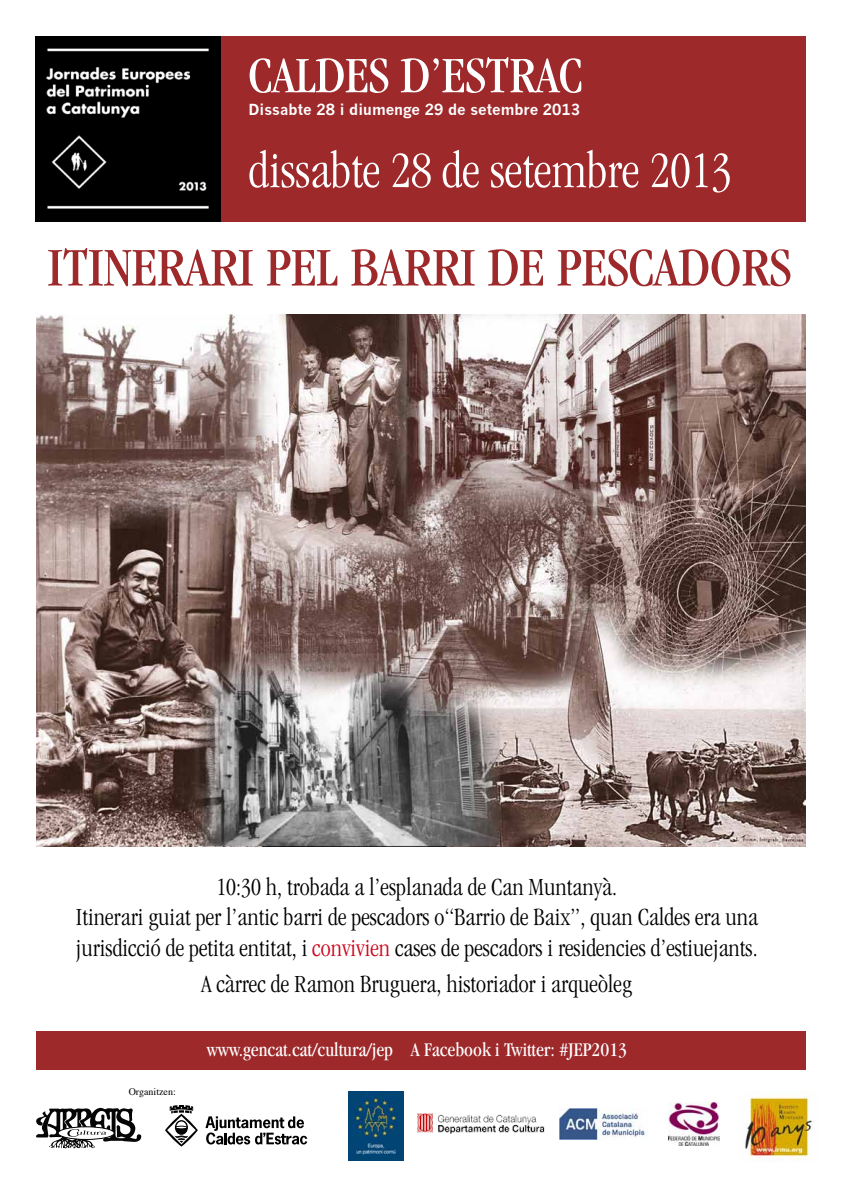
<style>
.page{position:relative;width:842px;height:1191px;background:#fff}
.page>*{position:absolute;margin:0;border:0;box-sizing:border-box;transform-origin:0 0}
.t1{font:condensed 56.3px "Garamond";color:#9e292b}
.t2{font:300 condensed 52.7px "Garamond";color:#fff}
.t3{font:condensed 52.7px "Garamond";color:#fff}
.t4{font:300 condensed 25.5px/30.6px "Garamond";color:#000;text-align:center}
.t5{font:condensed 20px "Garamond";color:#fff}
.t6{font:700 14.9px "News Gothic";color:#fff}
.t7{font:10px "Times";color:#000}
.s1{color:#cd071e}
</style>
<div class="page">
<div style="left:221px;top:36px;width:585px;height:185px;background:#9e292b"></div>
<svg style="left:36px;top:1107px;width:105px;height:42px"></svg>
<svg style="left:205px;top:1116px;width:102px;height:28px"></svg>
<svg style="left:165px;top:1105px;width:33px;height:41px"></svg>
<img style="left:560px;top:1108px;width:87px;height:31px">
<img style="left:418px;top:1113px;width:127px;height:20px">
<img style="left:668px;top:1102px;width:51px;height:43px">
<img style="left:37px;top:315px;width:768px;height:531px">
<img style="left:348px;top:1091px;width:55px;height:69px">
<img style="left:745px;top:1091px;width:67px;height:70px">
<img style="left:36px;top:36px;width:185px;height:185px">
<div style="left:36px;top:1031px;width:770px;height:39px;background:#9e292b"></div>
<h2 class="t3" style="left:249px;top:46px;width:335px">CALDES D’ESTRAC</h2>
<p class="t6" style="left:249px;top:100px;width:333px">Dissabte 28 i diumenge 29 de setembre 2013</p>
<h2 class="t2" style="left:249px;top:142px;width:485px">dissabte 28 de setembre 2013</h2>
<h1 class="t1" style="left:47px;top:236px;width:745px">ITINERARI PEL BARRI DE PESCADORS</h1>
<p class="t4" style="left:75px;top:871px;width:684px">10:30 h, trobada a l’esplanada de Can Muntanyà.<br>Itinerari guiat per l’antic barri de pescadors o“Barrio de Baix”, quan Caldes era una jurisdicció de petita entitat, i <span class="s1">convivien</span> cases de pescadors i residencies d’estiuejants.</p>
<p class="t4" style="left:201px;top:968px;width:432px">A càrrec de Ramon Bruguera, historiador i arqueòleg</p>
<p class="t7" style="left:129px;top:1082px;width:49px">Organitzen:</p>
<p class="t5" style="left:207px;top:1039px;width:422px">www.gencat.cat/cultura/jep A Facebook i Twitter: #JEP2013</p>
</div>
